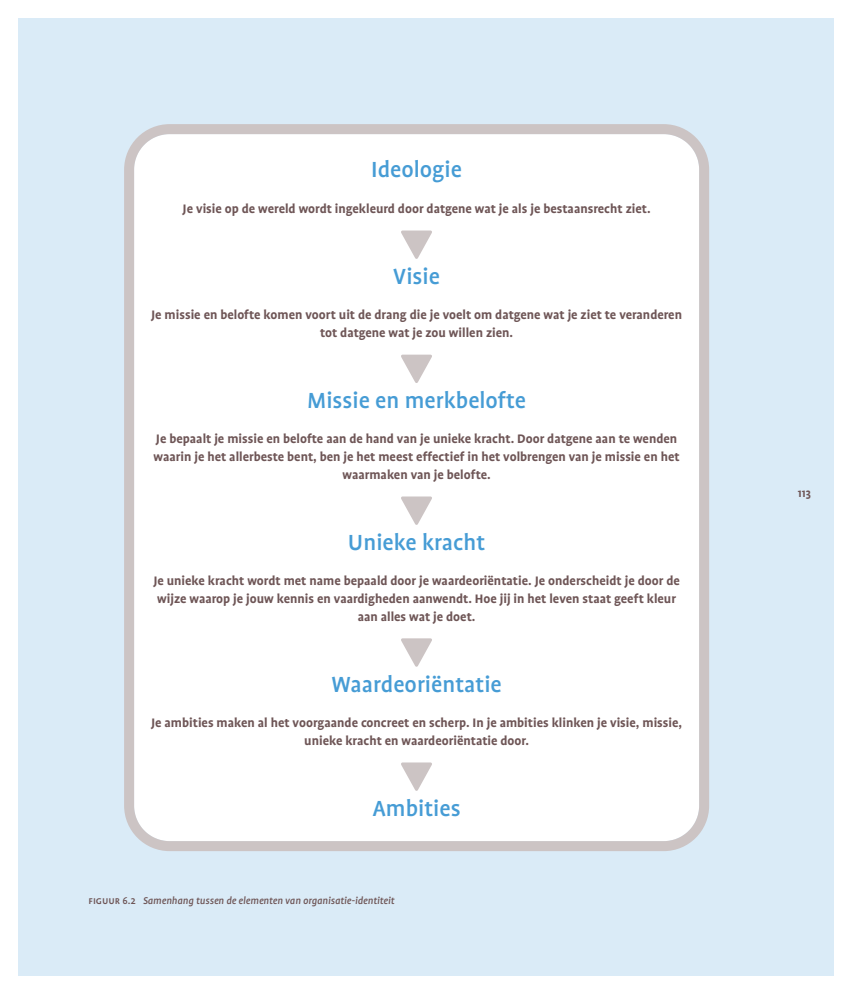
<style>
.page{position:relative;width:851px;height:993px;background:#fff}
.page>*{position:absolute;margin:0;border:0;box-sizing:border-box;transform-origin:0 0}
.t1{font:500 25px "Profile";color:#469cd5}
.t2{font:700 14px/17.8px "Profile";color:#6e5556;text-align:center}
.t3{font:700 12.5px "Profile";color:#6e5556}
.t4{font:italic 500 11.25px "Profile";color:#6e5556}
.s1{font-family:"Profile SC";font-style:normal}
</style>
<div class="page">
<div style="left:18px;top:18px;width:815px;height:956px;background:#daebf7"></div>
<div style="left:124px;top:124px;width:585px;height:726px;background:#fff"></div>
<svg style="left:400px;top:230px;width:32px;height:29px"></svg>
<svg style="left:400px;top:354px;width:32px;height:29px"></svg>
<svg style="left:400px;top:496px;width:32px;height:28px"></svg>
<svg style="left:400px;top:638px;width:32px;height:28px"></svg>
<svg style="left:400px;top:762px;width:32px;height:28px"></svg>
<h1 class="t1" style="left:371px;top:162px;width:92px">Ideologie</h1>
<p class="t2" style="left:182px;top:201px;width:469px">Je visie op de wereld wordt ingekleurd door datgene wat je als je bestaansrecht ziet.</p>
<h1 class="t1" style="left:393px;top:268px;width:48px">Visie</h1>
<p class="t2" style="left:151px;top:307px;width:532px">Je missie en belofte komen voort uit de drang die je voelt om datgene wat je ziet te veranderen tot datgene wat je zou willen zien.</p>
<h1 class="t1" style="left:307px;top:392px;width:220px">Missie en merkbelofte</h1>
<p class="t2" style="left:154px;top:431px;width:527px">Je bepaalt je missie en belofte aan de hand van je unieke kracht. Door datgene aan te wenden waarin je het allerbeste bent, ben je het meest effectief in het volbrengen van je missie en het waarmaken van je belofte.</p>
<h1 class="t1" style="left:348px;top:534px;width:139px">Unieke kracht</h1>
<p class="t2" style="left:153px;top:573px;width:528px">Je unieke kracht wordt met name bepaald door je waardeoriëntatie. Je onderscheidt je door de wijze waarop je jouw kennis en vaardigheden aanwendt. Hoe jij in het leven staat geeft kleur aan alles wat je doet.</p>
<h1 class="t1" style="left:331px;top:676px;width:172px">Waardeoriëntatie</h1>
<p class="t2" style="left:151px;top:715px;width:532px">Je ambities maken al het voorgaande concreet en scherp. In je ambities klinken je visie, missie, unieke kracht en waardeoriëntatie door.</p>
<h1 class="t1" style="left:372px;top:800px;width:90px">Ambities</h1>
<p class="t4" style="left:89px;top:897px;width:307px"><span class="s1">figuur 6.2</span> Samenhang tussen de elementen van organisatie-identiteit</p>
<p class="t3" style="left:797px;top:489px;width:15px">113</p>
</div>
